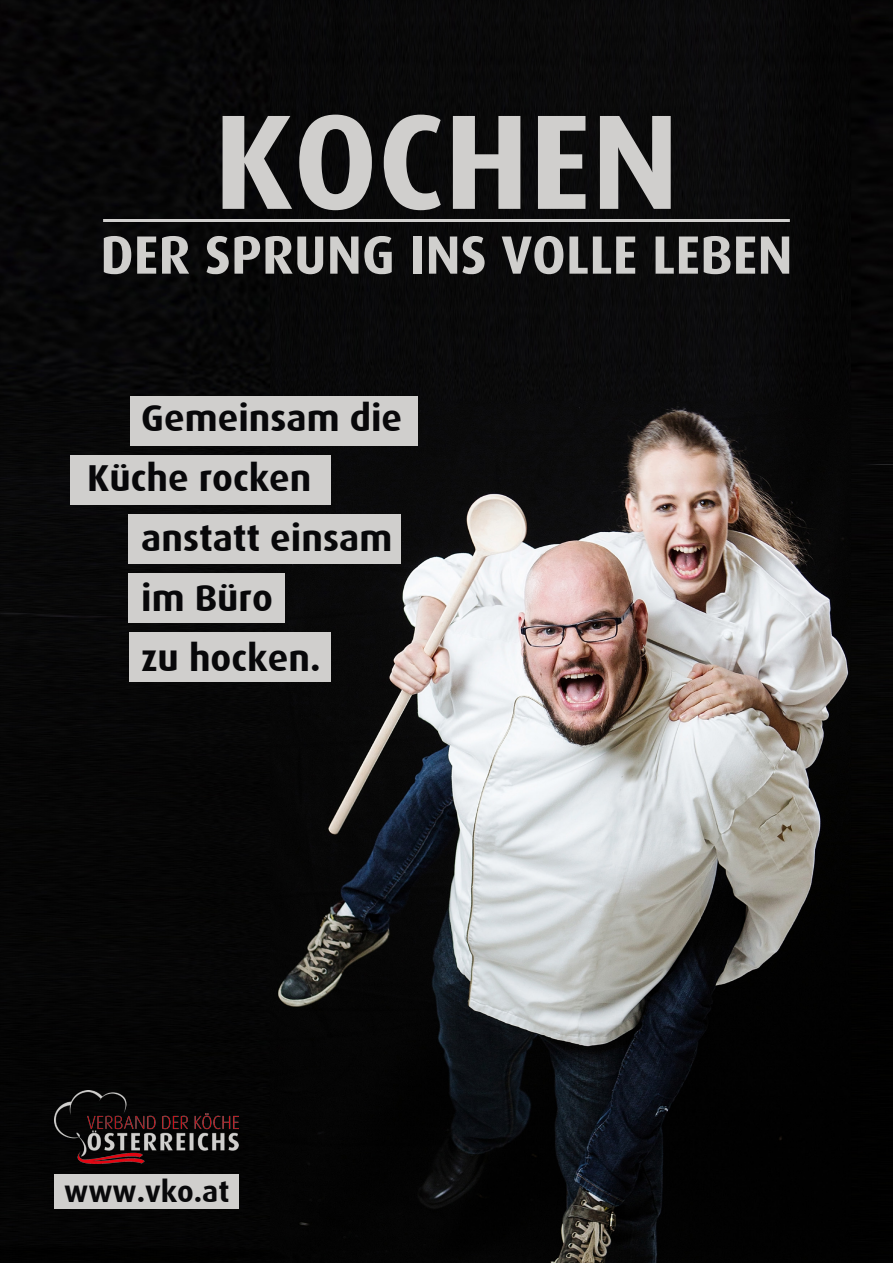
<style>
.page{position:relative;width:893px;height:1263px;background:#fff}
.page>*{position:absolute;margin:0;border:0;box-sizing:border-box;transform-origin:0 0}
.t1{font:700 135px "Dax";color:#d0cfcd}
.t2{font:700 54px "Dax";color:#d0cfcd}
.t3{font:700 37.5px/60px "Dax";color:#08080a}
.t4{font:700 30px "Dax";color:#08080a}
</style>
<div class="page">
<img style="left:0;top:0;width:893px;height:1263px">
<div style="left:129px;top:573px;width:156px;height:49px;background:#d0cfcd"></div>
<div style="left:129px;top:632px;width:202px;height:49px;background:#d0cfcd"></div>
<hr style="left:103px;top:219px;width:687px;height:3px;background:#d0cfcd">
<img style="left:55px;top:1091px;width:184px;height:72px">
<div style="left:55px;top:1174px;width:184px;height:35px;background:#d0cfcd"></div>
<div style="left:129px;top:515px;width:272px;height:49px;background:#d0cfcd"></div>
<div style="left:71px;top:456px;width:260px;height:49px;background:#d0cfcd"></div>
<div style="left:131px;top:397px;width:287px;height:49px;background:#d0cfcd"></div>
<h1 class="t1" style="left:214px;top:86px;width:467px">KOCHEN</h1>
<h2 class="t2" style="left:100px;top:224px;width:694px">DER SPRUNG INS VOLLE LEBEN</h2>
<p class="t3" style="left:87px;top:388px;width:317px;text-indent:54px">Gemeinsam die<br>Küche rocken</p>
<p class="t3" style="left:141px;top:508px;width:253px">anstatt einsam im Büro<br>zu hocken.</p>
<p class="t4" style="left:64px;top:1174px;width:167px">www.vko.at</p>
</div>
